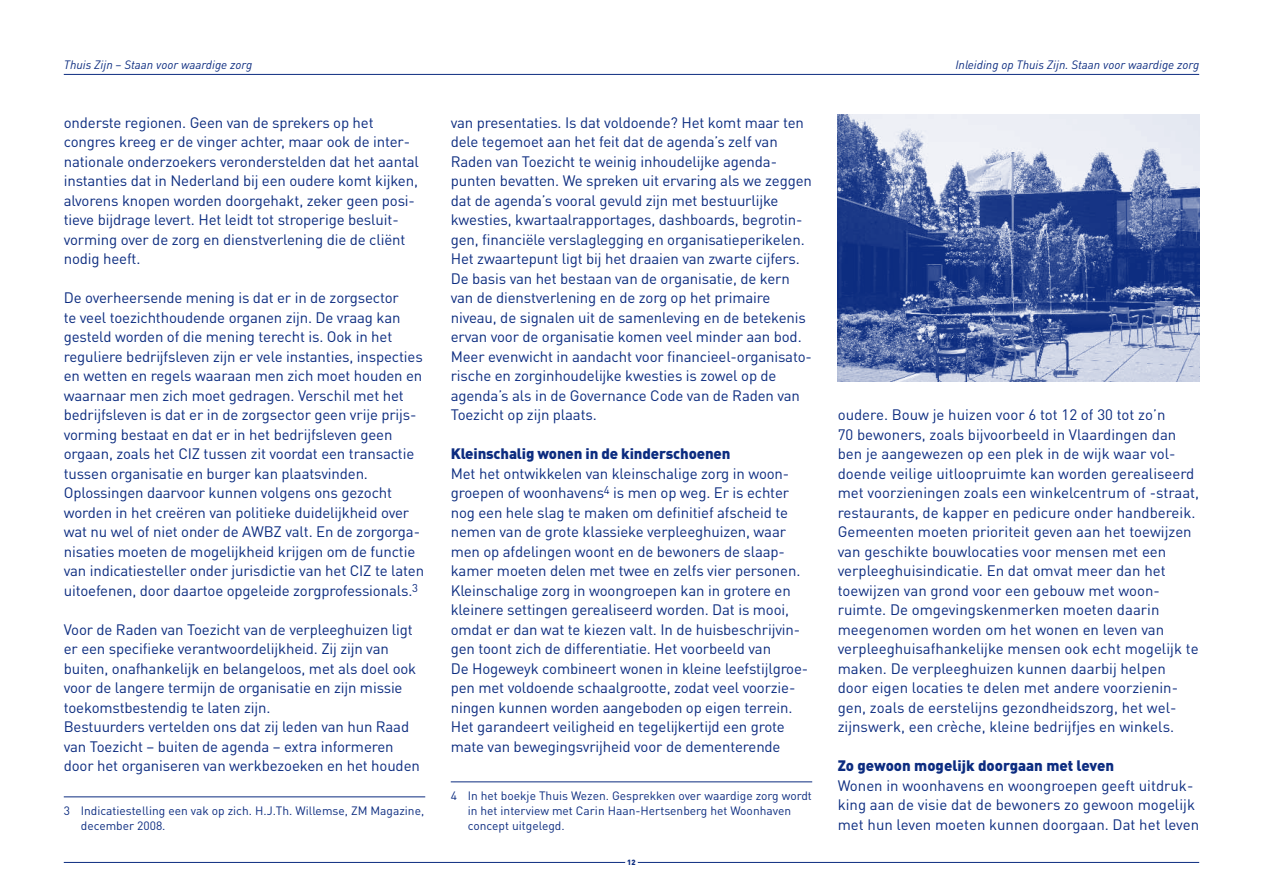
<style>
.page{position:relative;width:1263px;height:893px;background:#fff}
.page>*{position:absolute;margin:0;border:0;box-sizing:border-box;transform-origin:0 0}
.t1{font:15px/19.5px "DIN Pro";letter-spacing:-.01em;color:#0c2c80}
.t2{font:900 15px "DIN Pro";letter-spacing:-.01em;color:#0c2c80}
.t3{font:12px/15px "DIN Pro";color:#0c2c80}
.t4{font:italic 12px "DIN Pro";color:#0c2c80}
.t5{font:900 7.5px "DIN Pro";color:#0c2c80}
</style>
<div class="page">
<hr style="left:64px;top:74px;width:1135px;height:1px;background:#0c2c80">
<hr style="left:64px;top:862px;width:1135px;height:1px;background:#0c2c80">
<hr style="left:64px;top:797px;width:361px;height:1px;background:#0c2c80">
<hr style="left:451px;top:782px;width:361px;height:1px;background:#0c2c80">
<img style="left:838px;top:115px;width:361px;height:266px">
<svg style="left:625px;top:862px;width:13px;height:1px"></svg>
<p class="t4" style="left:64px;top:58px;width:190px">Thuis Zijn – Staan voor waardige zorg</p>
<p class="t4" style="left:955px;top:58px;width:245px">Inleiding op Thuis Zijn. Staan voor waardige zorg</p>
<p class="t1" style="left:64px;top:112px;width:357px">onderste regionen. Geen van de sprekers op het congres kreeg er de vinger achter, maar ook de inter&shy;nationale onderzoekers veronderstelden dat het aantal instanties dat in Nederland bij een oudere komt kijken, alvorens knopen worden doorgehakt, zeker geen posi&shy;tieve bijdrage levert. Het leidt tot stroperige besluit&shy;vorming over de zorg en dienstverlening die de cliënt nodig heeft.</p>
<p class="t1" style="left:64px;top:287px;width:362px">De overheersende mening is dat er in de zorgsector<br>te veel toezichthoudende organen zijn. De vraag kan gesteld worden of die mening terecht is. Ook in het reguliere bedrijfsleven zijn er vele instanties, inspecties en wetten en regels waaraan men zich moet houden en waarnaar men zich moet gedragen. Verschil met het bedrijfsleven is dat er in de zorgsector geen vrije prijs&shy;vorming bestaat en dat er in het bedrijfsleven geen orgaan, zoals het CIZ tussen zit voordat een transactie tussen organisatie en burger kan plaatsvinden.<br>Oplossingen daarvoor kunnen volgens ons gezocht worden in het creëren van politieke duidelijkheid over wat nu wel of niet onder de AWBZ valt. En de zorgorga&shy;nisaties moeten de mogelijkheid krijgen om de functie van indicatiesteller onder jurisdictie van het CIZ te laten uitoefenen, door daartoe opgeleide zorgprofessionals.<sup>3</sup></p>
<p class="t1" style="left:64px;top:619px;width:358px">Voor de Raden van Toezicht van de verpleeghuizen ligt er een specifieke verantwoordelijkheid. Zij zijn van buiten, onafhankelijk en belangeloos, met als doel ook voor de langere termijn de organisatie en zijn missie toekomstbestendig te laten zijn.<br>Bestuurders vertelden ons dat zij leden van hun Raad van Toezicht – buiten de agenda – extra informeren door het organiseren van werkbezoeken en het houden</p>
<p class="t3" style="left:81px;top:802px;width:345px;text-indent:-17px">3 Indicatiestelling een vak op zich. H.J.Th. Willemse, ZM Magazine, december 2008.</p>
<p class="t1" style="left:451px;top:112px;width:363px">van presentaties. Is dat voldoende? Het komt maar ten dele tegemoet aan het feit dat de agenda’s zelf van Raden van Toezicht te weinig inhoudelijke agenda&shy;punten bevatten. We spreken uit ervaring als we zeggen dat de agenda’s vooral gevuld zijn met bestuurlijke kwesties, kwartaalrapportages, dashboards, begrotin&shy;gen, financiële verslaglegging en organisatieperikelen.<br>Het zwaartepunt ligt bij het draaien van zwarte cijfers.<br>De basis van het bestaan van de organisatie, de kern van de dienstverlening en de zorg op het primaire niveau, de signalen uit de samenleving en de betekenis ervan voor de organisatie komen veel minder aan bod.<br>Meer evenwicht in aandacht voor financieel-organisato&shy;rische en zorginhoudelijke kwesties is zowel op de agenda’s als in de Governance Code van de Raden van Toezicht op zijn plaats.</p>
<p class="t2" style="left:451px;top:443px;width:281px">Kleinschalig wonen in de kinderschoenen</p>
<p class="t1" style="left:451px;top:463px;width:359px">Met het ontwikkelen van kleinschalige zorg in woon&shy;groepen of woonhavens<sup>4</sup> is men op weg. Er is echter nog een hele slag te maken om definitief afscheid te nemen van de grote klassieke verpleeghuizen, waar men op afdelingen woont en de bewoners de slaap&shy;kamer moeten delen met twee en zelfs vier personen.<br>Kleinschalige zorg in woongroepen kan in grotere en kleinere settingen gerealiseerd worden. Dat is mooi, omdat er dan wat te kiezen valt. In de huisbeschrijvin&shy;gen toont zich de differentiatie. Het voorbeeld van<br>De Hogeweyk combineert wonen in kleine leefstijlgroe&shy;pen met voldoende schaalgrootte, zodat veel voorzie&shy;ningen kunnen worden aangeboden op eigen terrein.<br>Het garandeert veiligheid en tegelijkertijd een grote mate van bewegingsvrijheid voor de dementerende</p>
<p class="t3" style="left:468px;top:787px;width:346px;text-indent:-17px">4 In het boekje Thuis Wezen. Gesprekken over waardige zorg wordt in het interview met Carin Haan-Hertsenberg het Woonhaven concept uitgelegd.</p>
<p class="t5" style="left:627px;top:857px;width:10px">12</p>
<p class="t1" style="left:838px;top:404px;width:363px">oudere. Bouw je huizen voor 6 tot 12 of 30 tot zo’n<br>70 bewoners, zoals bijvoorbeeld in Vlaardingen dan ben je aangewezen op een plek in de wijk waar vol&shy;doende veilige uitloopruimte kan worden gerealiseerd met voorzieningen zoals een winkelcentrum of -straat, restaurants, de kapper en pedicure onder handbereik.<br>Gemeenten moeten prioriteit geven aan het toewijzen van geschikte bouwlocaties voor mensen met een verpleeghuisindicatie. En dat omvat meer dan het toewijzen van grond voor een gebouw met woon&shy;ruimte. De omgevingskenmerken moeten daarin meegenomen worden om het wonen en leven van verpleeghuisafhankelijke mensen ook echt mogelijk te maken. De verpleeghuizen kunnen daarbij helpen door eigen locaties te delen met andere voorzienin&shy;gen, zoals de eerstelijns gezondheidszorg, het wel&shy;zijnswerk, een crèche, kleine bedrijfjes en winkels.</p>
<p class="t2" style="left:838px;top:755px;width:278px">Zo gewoon mogelijk doorgaan met leven</p>
<p class="t1" style="left:838px;top:775px;width:363px">Wonen in woonhavens en woongroepen geeft uitdruk&shy;king aan de visie dat de bewoners zo gewoon mogelijk met hun leven moeten kunnen doorgaan. Dat het leven</p>
</div>
